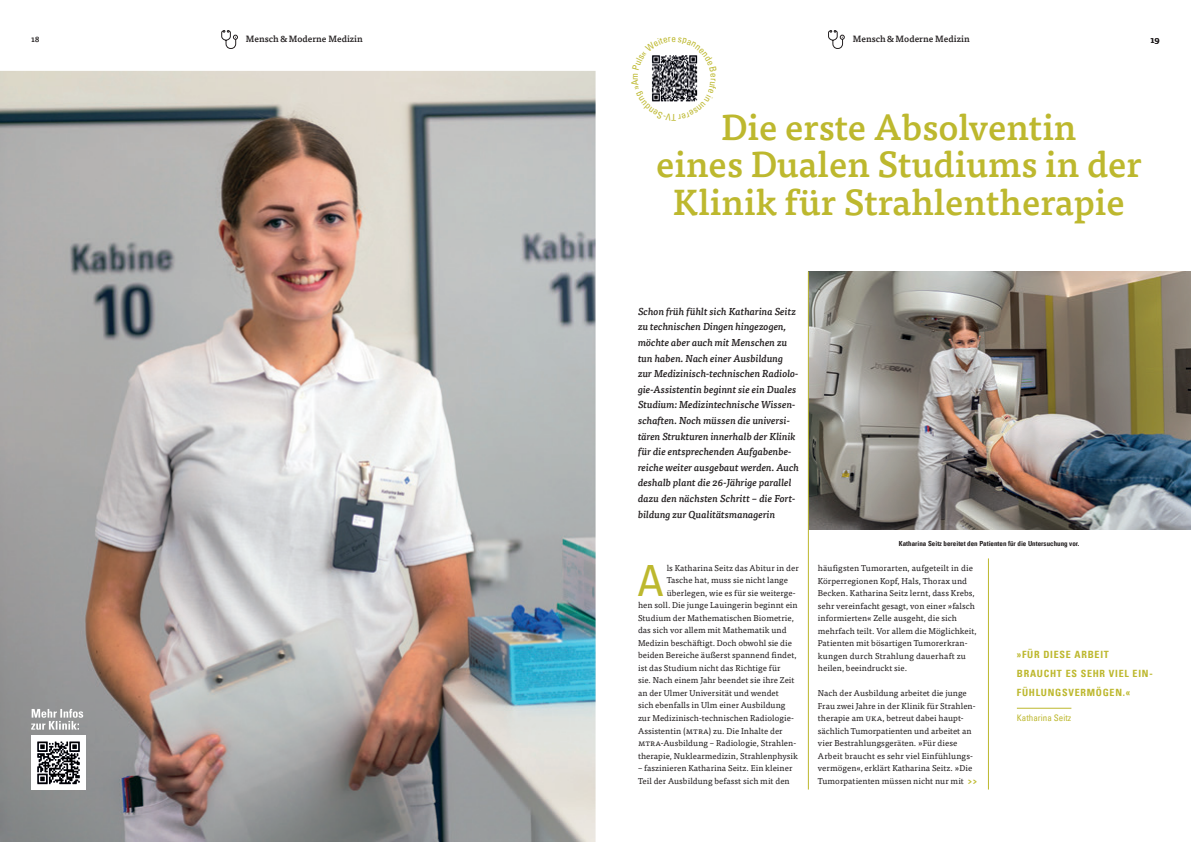
<style>
.page{position:relative;width:1191px;height:842px;background:#fff}
.page>*{position:absolute;margin:0;border:0;box-sizing:border-box;transform-origin:0 0}
.t1{font:condensed 43.1px "Univers Com 57";color:#bdb82e}
.t2{font:500 36px/37.5px "Tisa OT";color:#bdb82e;text-align:center}
.t3{font:italic 500 10px/15.6px "Tisa OT";color:#231f20}
.t4{font:10px/18.8px "Univers Com 67 Bold Cond";letter-spacing:.075em;color:#bdb82e}
.t5{font:500 9px "Tisa OT";color:#231f20}
.t6{font:condensed 9px "Univers Com 57";color:#bdb82e}
.t7{font:8.5px/12.5px "Tisa OT";letter-spacing:.005em;color:#231f20}
.t8{font:500 8.2px "Tisa OT";color:#231f20}
.t9{font:7px "Univers Com 67 Bold Cond";color:#231f20}
.s1{font-weight:700;color:#bdb82e}
</style>
<div class="page">
<svg style="left:828px;top:30px;width:16px;height:19px"></svg>
<svg style="left:221px;top:30px;width:17px;height:19px"></svg>
<img style="left:809px;top:271px;width:382px;height:259px">
<img style="left:0;top:71px;width:595px;height:771px">
<hr style="left:808px;top:271px;width:1px;height:518px;background:#bdb82e">
<hr style="left:988px;top:558px;width:1px;height:231px;background:#bdb82e">
<hr style="left:1017px;top:708px;width:54px;height:1px;background:#bdb82e">
<img style="left:31px;top:735px;width:54px;height:54px">
<svg style="left:31px;top:709px;width:52px;height:21px"></svg>
<svg style="left:651px;top:55px;width:47px;height:47px;background:#707076"></svg>
<p class="t8" style="left:31px;top:34px;width:10px">18</p>
<p class="t5" style="left:246px;top:33px;width:118px">Mensch &amp; Moderne Medizin</p>
<p class="t5" style="left:852px;top:33px;width:118px">Mensch &amp; Moderne Medizin</p>
<p class="t5" style="left:1150px;top:34px;width:11px">19</p>
<h2 class="t2" style="left:656px;top:109px;width:487px">Die erste Absolventin<br>eines Dualen Studiums in der<br>Klinik für Strahlentherapie</h2>
<p class="t3" style="left:638px;top:304px;width:163px">Schon früh fühlt sich Katharina Seitz zu technischen Dingen hingezogen, möchte aber auch mit Menschen zu tun haben. Nach einer Ausbildung zur Medizinisch-technischen Radiolo&shy;gie-Assistentin beginnt sie ein Duales Studium: Medizintechnische Wissen&shy;schaften. Noch müssen die universi&shy;tären Strukturen innerhalb der Klinik für die entsprechenden Aufgabenbe&shy;reiche weiter ausgebaut werden. Auch deshalb plant die 26-Jährige parallel dazu den nächsten Schritt – die Fort&shy;bildung zur Qualitätsmanagerin</p>
<p class="t9" style="left:898px;top:539px;width:182px">Katharina Seitz bereitet den Patienten für die Untersuchung vor.</p>
<h1 class="t1" style="left:637px;top:553px;width:28px">A</h1>
<p class="t7" style="left:667px;top:562px;width:133px">ls Katharina Seitz das Abitur in der</p>
<p class="t7" style="left:667px;top:574px;width:123px">Tasche hat, muss sie nicht lange</p>
<p class="t7" style="left:667px;top:587px;width:130px">überlegen, wie es für sie weiterge-</p>
<p class="t7" style="left:638px;top:599px;width:161px">hen soll. Die junge Lauingerin beginnt ein</p>
<p class="t7" style="left:638px;top:612px;width:157px">Studium der Mathematischen Biometrie,</p>
<p class="t7" style="left:638px;top:624px;width:150px">das sich vor allem mit Mathematik und</p>
<p class="t7" style="left:638px;top:637px;width:155px">Medizin beschäftigt. Doch obwohl sie die</p>
<p class="t7" style="left:638px;top:649px;width:160px">beiden Bereiche äußerst spannend findet,</p>
<p class="t7" style="left:638px;top:662px;width:144px">ist das Studium nicht das Richtige für</p>
<p class="t7" style="left:638px;top:674px;width:158px">sie. Nach einem Jahr beendet sie ihre Zeit</p>
<p class="t7" style="left:638px;top:687px;width:142px">an der Ulmer Universität und wendet</p>
<p class="t7" style="left:638px;top:699px;width:149px">sich ebenfalls in Ulm einer Ausbildung</p>
<p class="t7" style="left:638px;top:712px;width:157px">zur Medizinisch-technischen Radiologie-</p>
<p class="t7" style="left:638px;top:724px;width:146px">Assistentin (mtra) zu. Die Inhalte der</p>
<p class="t7" style="left:638px;top:737px;width:160px">mtra-Ausbildung – Radiologie, Strahlen-</p>
<p class="t7" style="left:638px;top:749px;width:161px">therapie, Nuklearmedizin, Strahlenphysik</p>
<p class="t7" style="left:638px;top:762px;width:156px">– faszinieren Katharina Seitz. Ein kleiner<br>Teil der Ausbildung befasst sich mit den</p>
<p class="t7" style="left:818px;top:562px;width:160px">häufigsten Tumorarten, aufgeteilt in die Körperregionen Kopf, Hals, Thorax und Becken. Katharina Seitz lernt, dass Krebs, sehr vereinfacht gesagt, von einer »falsch informierten« Zelle ausgeht, die sich mehrfach teilt. Vor allem die Möglichkeit, Patienten mit bösartigen Tumorerkran&shy;kungen durch Strahlung dauerhaft zu heilen, beeindruckt sie.</p>
<p class="t7" style="left:818px;top:687px;width:161px">Nach der Ausbildung arbeitet die junge Frau zwei Jahre in der Klinik für Strahlen&shy;therapie am uka, betreut dabei haupt&shy;sächlich Tumorpatienten und arbeitet an vier Bestrahlungsgeräten. »Für diese Arbeit braucht es sehr viel Einfühlungs&shy;vermögen«, erklärt Katharina Seitz. »Die Tumorpatienten müssen nicht nur mit <span class="s1">&gt;&gt;</span></p>
<p class="t4" style="left:1017px;top:645px;width:137px">»FÜR DIESE ARBEIT<br>BRAUCHT ES SEHR VIEL EIN-<br>FÜHLUNGSVERMÖGEN.«</p>
<p class="t6" style="left:1017px;top:712px;width:56px">Katharina Seitz</p>
</div>
